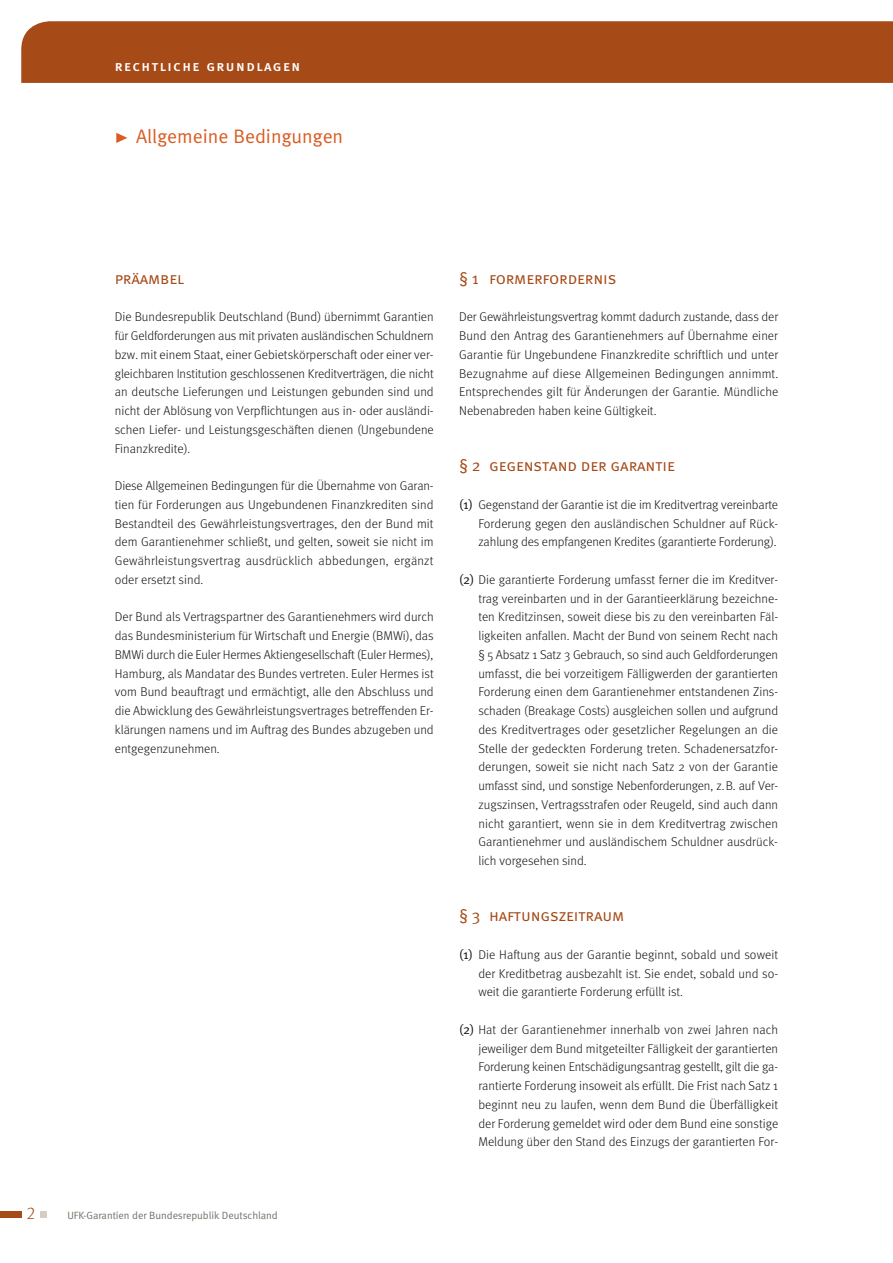
<style>
.page{position:relative;width:893px;height:1263px;background:#fff}
.page>*{position:absolute;margin:0;border:0;box-sizing:border-box;transform-origin:0 0}
.t1{font:19.5px "Meta Normal";color:#d95c22}
.t2{font:17.25px "Meta Light LF";color:#a64a17}
.t3{font:16.5px "Meta Normal Caps";letter-spacing:-.01em;color:#a64a17}
.t4{font:14.7px "Meta Medium Caps";letter-spacing:.1em;color:#fff}
.t5{font:300 12.75px/18.8px "Meta";color:#141415;text-align:justify}
.t6{font:10.5px "Meta Normal";letter-spacing:-.005em;color:#747067}
.s1{font-family:"Meta Normal Caps";font-weight:400;font-size:13.2px}
</style>
<div class="page">
<div style="left:0;top:1211px;width:21px;height:7px;background:#a64a17"></div>
<div style="left:40px;top:1211px;width:7px;height:7px;background:#d4cec2"></div>
<div style="left:21px;top:21px;width:872px;height:62px;background:#a64a17"></div>
<svg style="left:116px;top:133px;width:11px;height:10px"></svg>
<p class="t4" style="left:115px;top:57px;width:187px">rechtliche grundlagen</p>
<h1 class="t1" style="left:136px;top:125px;width:209px">Allgemeine Bedingungen</h1>
<p class="t3" style="left:115px;top:268px;width:70px">präambel</p>
<p class="t5" style="left:115px;top:307px;width:320px">Die Bundesrepublik Deutschland (Bund) übernimmt Garantien für Geldforderungen aus mit privaten ausländischen Schuldnern bzw. mit einem Staat, einer Gebietskörperschaft oder einer ver&shy;gleichbaren Institution geschlossenen Kreditverträgen, die nicht an deutsche Lieferungen und Leistungen gebunden sind und nicht der Ablösung von Verpflichtungen aus in- oder ausländi&shy;schen Liefer- und Leistungsgeschäften dienen (Ungebundene Finanzkredite).</p>
<p class="t5" style="left:115px;top:476px;width:320px">Diese Allgemeinen Bedingungen für die Übernahme von Garan&shy;tien für Forderungen aus Ungebundenen Finanzkrediten sind Bestandteil des Gewährleistungsvertrages, den der Bund mit dem Garantienehmer schließt, und gelten, soweit sie nicht im Gewährleistungsvertrag ausdrücklich abbedungen, ergänzt oder ersetzt sind.</p>
<p class="t5" style="left:115px;top:607px;width:320px;text-align:left">Der Bund als Vertragspartner des Garantienehmers wird durch das Bundesministerium für Wirtschaft und Energie (BMWi), das BMWi durch die Euler Hermes Aktiengesellschaft (Euler Hermes), Hamburg, als Mandatar des Bundes vertreten. Euler Hermes ist vom Bund beauftragt und ermächtigt, alle den Abschluss und die Abwicklung des Gewährleistungsvertrages betreffenden Er-- klärungen namens und im Auftrag des Bundes abzugeben und entgegenzunehmen.</p>
<h2 class="t2" style="left:26px;top:1203px;width:10px">2</h2>
<p class="t6" style="left:67px;top:1209px;width:212px">UFK-Garantien der Bundesrepublik Deutschland</p>
<p class="t3" style="left:459px;top:268px;width:159px">§ 1 formerfordernis</p>
<p class="t5" style="left:459px;top:307px;width:321px">Der Gewährleistungsvertrag kommt dadurch zustande, dass der Bund den Antrag des Garantienehmers auf Übernahme einer Garantie für Ungebundene Finanzkredite schriftlich und unter Bezugnahme auf diese Allgemeinen Bedingungen annimmt.<br>Entsprechendes gilt für Änderungen der Garantie. Mündliche Nebenabreden haben keine Gültigkeit.</p>
<p class="t3" style="left:459px;top:456px;width:217px">§ 2 gegenstand der garantie</p>
<p class="t5" style="left:478px;top:495px;width:301px;text-indent:-19px"><span class="s1">(1)</span> Gegenstand der Garantie ist die im Kreditvertrag vereinbarte Forderung gegen den ausländischen Schuldner auf Rück&shy;zahlung des empfangenen Kredites (garantierte Forderung).</p>
<p class="t5" style="left:478px;top:570px;width:301px;text-indent:-19px"><span class="s1">(2)</span> Die garantierte Forderung umfasst ferner die im Kreditver&shy;trag vereinbarten und in der Garantieerklärung bezeichne&shy;ten Kreditzinsen, soweit diese bis zu den vereinbarten Fäl&shy;ligkeiten anfallen. Macht der Bund von seinem Recht nach § 5 Absatz 1 Satz 3 Gebrauch, so sind auch Geldforderungen umfasst, die bei vorzeitigem Fälligwerden der garantierten Forderung einen dem Garantienehmer entstandenen Zins&shy;schaden (Breakage Costs) ausgleichen sollen und aufgrund des Kreditvertrages oder gesetzlicher Regelungen an die Stelle der gedeckten Forderung treten. Schadenersatzfor&shy;derungen, soweit sie nicht nach Satz 2 von der Garantie umfasst sind, und sonstige Nebenforderungen, z.B. auf Ver&shy;zugszinsen, Vertragsstrafen oder Reugeld, sind auch dann nicht garantiert, wenn sie in dem Kreditvertrag zwischen Garantienehmer und ausländischem Schuldner ausdrück&shy;lich vorgesehen sind.</p>
<p class="t3" style="left:459px;top:906px;width:167px">§ 3 haftungszeitraum</p>
<p class="t5" style="left:478px;top:945px;width:301px;text-align:left;text-indent:-19px"><span class="s1">(1)</span> Die Haftung aus der Garantie beginnt, sobald und soweit der Kreditbetrag ausbezahlt ist. Sie endet, sobald und so-- weit die garantierte Forderung erfüllt ist.</p>
<p class="t5" style="left:478px;top:1020px;width:301px;text-align:left;text-indent:-19px"><span class="s1">(2)</span> Hat der Garantienehmer innerhalb von zwei Jahren nach jeweiliger dem Bund mitgeteilter Fälligkeit der garantierten Forderung keinen Entschädigungsantrag gestellt, gilt die ga-- rantierte Forderung insoweit als erfüllt. Die Frist nach Satz 1 beginnt neu zu laufen, wenn dem Bund die Überfälligkeit der Forderung gemeldet wird oder dem Bund eine sonstige Meldung über den Stand des Einzugs der garantierten For-</p>
</div>
